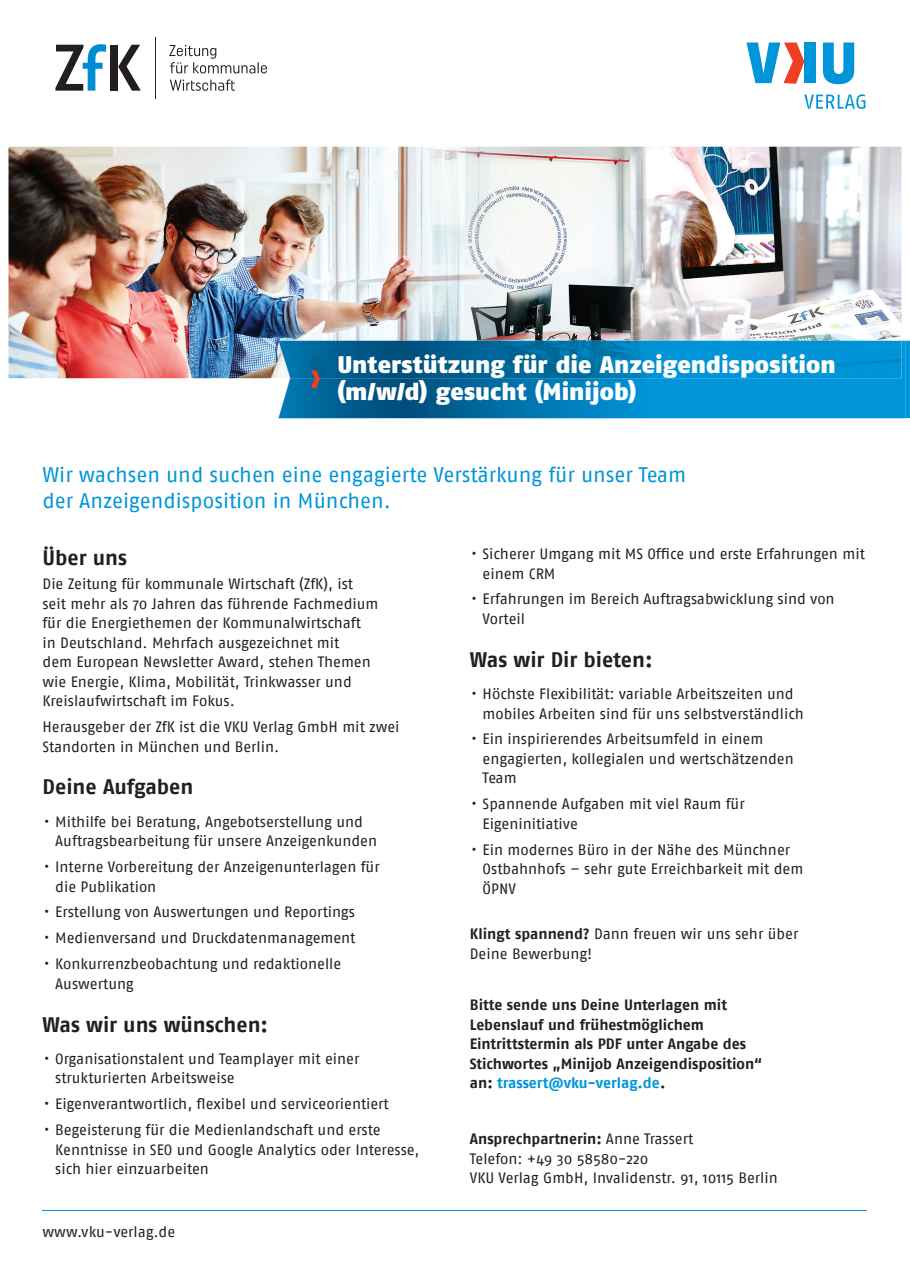
<style>
.page{position:relative;width:910px;height:1280px;background:#fff}
.page>*{position:absolute;margin:0;border:0;box-sizing:border-box;transform-origin:0 0}
.t1{font:900 24px/27px "Fago No Tf";letter-spacing:.005em;color:#fff}
.t2{font:21px/25.5px "Fago No Regular LF";letter-spacing:-.005em;color:#0095d9}
.t3{font:700 21px "Fago No";color:#231f20}
.t4{font:15px/19.5px "Fago No";letter-spacing:-.005em;color:#231f20}
.t5{font:700 15px/19.5px "Fago No";color:#231f20}
.s1{font-weight:700}
.s2{color:#0095d9}
</style>
<div class="page">
<div style="left:110px;top:45px;width:7px;height:46px;background:#231f20"></div>
<svg style="left:118px;top:45px;width:23px;height:46px"></svg>
<svg style="left:55px;top:44px;width:51px;height:47px"></svg>
<svg style="left:170px;top:79px;width:65px;height:12px"></svg>
<svg style="left:169px;top:45px;width:98px;height:28px"></svg>
<hr style="left:155px;top:37px;width:1px;height:62px;background:#231f20">
<svg style="left:804px;top:94px;width:61px;height:15px"></svg>
<svg style="left:823px;top:43px;width:31px;height:41px"></svg>
<div style="left:804px;top:43px;width:12px;height:40px;background:#0095d9"></div>
<svg style="left:746px;top:43px;width:58px;height:41px"></svg>
<img style="left:9px;top:147px;width:892px;height:231px">
<hr style="left:43px;top:1210px;width:824px;height:1px;background:#0095d9">
<img style="left:279px;top:341px;width:626px;height:77px">
<img style="left:279px;top:341px;width:622px;height:37px">
<svg style="left:311px;top:370px;width:9px;height:18px"></svg>
<h1 class="t1" style="left:337px;top:351px;width:500px">Unterstützung für die Anzeigendisposition (m/w/d) gesucht (Minijob)</h1>
<h2 class="t2" style="left:43px;top:462px;width:645px">Wir wachsen und suchen eine engagierte Verstärkung für unser Team der Anzeigendisposition in München.</h2>
<h2 class="t3" style="left:43px;top:546px;width:86px">Über uns</h2>
<p class="t4" style="left:43px;top:574px;width:338px">Die Zeitung für kommunale Wirtschaft (ZfK), ist seit mehr als 70 Jahren das führende Fachmedium für die Energiethemen der Kommunalwirtschaft<br>in Deutschland. Mehrfach ausgezeichnet mit<br>dem European Newsletter Award, stehen Themen wie Energie, Klima, Mobilität, Trinkwasser und Kreislaufwirtschaft im Fokus.</p>
<p class="t4" style="left:43px;top:717px;width:359px">Herausgeber der ZfK ist die VKU Verlag GmbH mit zwei<br>Standorten in München und Berlin.</p>
<h2 class="t3" style="left:43px;top:775px;width:152px">Deine Aufgaben</h2>
<p class="t4" style="left:55px;top:811px;width:323px;text-indent:-12px">• Mithilfe bei Beratung, Angebotserstellung und<br>Auftragsbearbeitung für unsere Anzeigenkunden</p>
<p class="t4" style="left:55px;top:857px;width:326px;text-indent:-12px">• Interne Vorbereitung der Anzeigenunterlagen für die Publikation</p>
<p class="t4" style="left:44px;top:902px;width:313px">• Erstellung von Auswertungen und Reportings</p>
<p class="t4" style="left:44px;top:928px;width:313px">• Medienversand und Druckdatenmanagement</p>
<p class="t4" style="left:55px;top:954px;width:288px;text-indent:-12px">• Konkurrenzbeobachtung und redaktionelle<br>Auswertung</p>
<h2 class="t3" style="left:43px;top:1012px;width:227px">Was wir uns wünschen:</h2>
<p class="t4" style="left:55px;top:1049px;width:306px;text-indent:-12px">• Organisationstalent und Teamplayer mit einer strukturierten Arbeitsweise</p>
<p class="t4" style="left:44px;top:1094px;width:347px">• Eigenverantwortlich, flexibel und serviceorientiert</p>
<p class="t4" style="left:55px;top:1120px;width:366px;text-indent:-12px">• Begeisterung für die Medienlandschaft und erste<br>Kenntnisse in SEO und Google Analytics oder Interesse, sich hier einzuarbeiten</p>
<p class="t4" style="left:43px;top:1222px;width:134px">www.vku-verlag.de</p>
<p class="t4" style="left:483px;top:544px;width:384px;text-indent:-12px">• Sicherer Umgang mit MS Office und erste Erfahrungen mit einem CRM</p>
<p class="t4" style="left:483px;top:589px;width:354px;text-indent:-12px">• Erfahrungen im Bereich Auftragsabwicklung sind von<br>Vorteil</p>
<h2 class="t3" style="left:470px;top:647px;width:184px">Was wir Dir bieten:</h2>
<p class="t4" style="left:483px;top:684px;width:323px;text-indent:-12px">• Höchste Flexibilität: variable Arbeitszeiten und mobiles Arbeiten sind für uns selbstverständlich</p>
<p class="t4" style="left:483px;top:729px;width:313px;text-indent:-12px">• Ein inspirierendes Arbeitsumfeld in einem engagierten, kollegialen und wertschätzenden<br>Team</p>
<p class="t4" style="left:483px;top:794px;width:264px;text-indent:-12px">• Spannende Aufgaben mit viel Raum für<br>Eigeninitiative</p>
<p class="t4" style="left:483px;top:840px;width:322px;text-indent:-12px">• Ein modernes Büro in der Nähe des Münchner<br>Ostbahnhofs – sehr gute Erreichbarkeit mit dem<br>ÖPNV</p>
<p class="t4" style="left:470px;top:924px;width:330px"><span class="s1">Klingt spannend?</span> Dann freuen wir uns sehr über<br>Deine Bewerbung!</p>
<p class="t5" style="left:470px;top:995px;width:294px">Bitte sende uns Deine Unterlagen mit Lebenslauf und frühestmöglichem Eintrittstermin als PDF unter Angabe des Stichwortes „Minijob Anzeigendisposition“ an: <span class="s2">trassert@vku-verlag.de</span>.</p>
<p class="t4" style="left:470px;top:1129px;width:309px"><span class="s1">Ansprechpartnerin:</span> Anne Trassert<br>Telefon: +49 30 58580-220<br>VKU Verlag GmbH, Invalidenstr. 91, 10115 Berlin</p>
</div>
